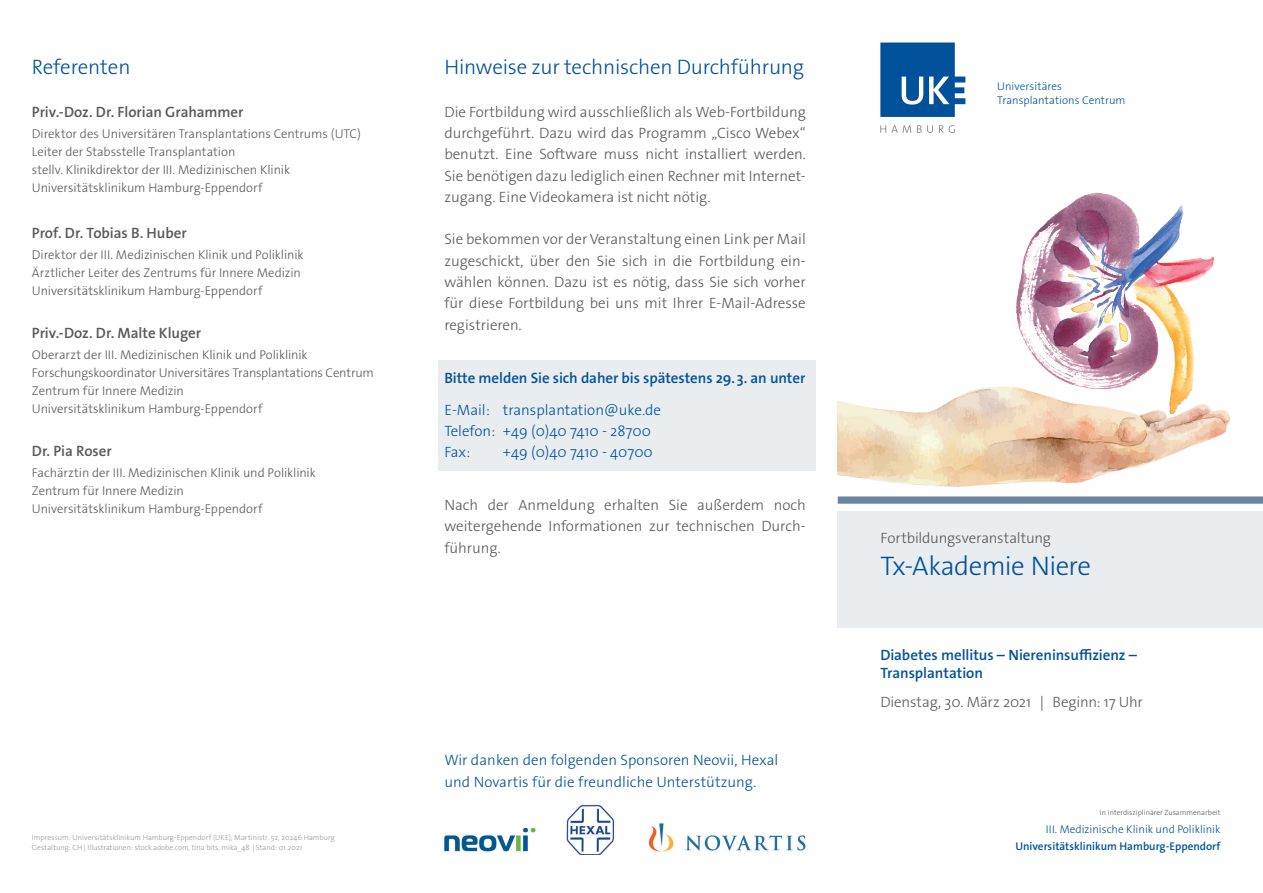
<style>
.page{position:relative;width:1263px;height:893px;background:#fff}
.page>*{position:absolute;margin:0;border:0;box-sizing:border-box;transform-origin:0 0}
.t1{font:300 27px "The Sans Os F";letter-spacing:-.02em;color:#01519a}
.t2{font:300 21px "The Sans Os F";letter-spacing:-.01em;color:#01519a}
.t3{font:300 15px/21.3px "The Sans Os F";color:#57585a;text-align:justify}
.t4{font:300 15px/21.3px "The Sans Os F";letter-spacing:.005em;color:#01519a}
.t5{font:600 15px/18px "The Sans Os F";letter-spacing:-.005em;color:#01519a}
.t6{font:600 15px "The Sans Os F";letter-spacing:-.005em;color:#57585a}
.t7{font:300 12.75px/18px "The Sans Os F";letter-spacing:-.005em;color:#57585a}
.t8{font:300 11.25px/13.6px "The Sans Os F";color:#01519a}
.t9{font:600 11.25px "The Sans Os F";color:#01519a}
.t10{font:300 7.5px/10.6px "The Sans Os F";color:#939598}
.t11{font:300 7.5px "The Sans Os F";color:#57585a}
</style>
<div class="page">
<svg style="left:880px;top:43px;width:85px;height:74px"></svg>
<svg style="left:880px;top:125px;width:31px;height:8px"></svg>
<svg style="left:917px;top:125px;width:16px;height:8px"></svg>
<svg style="left:939px;top:125px;width:16px;height:8px"></svg>
<div style="left:438px;top:360px;width:377px;height:110px;background:#e9edf0"></div>
<div style="left:838px;top:511px;width:425px;height:117px;background:#e9edf0"></div>
<div style="left:838px;top:496px;width:425px;height:8px;background:#6b86a1"></div>
<img style="left:838px;top:386px;width:393px;height:101px">
<img style="left:1015px;top:192px;width:199px;height:225px">
<img style="left:444px;top:827px;width:92px;height:25px">
<img style="left:566px;top:804px;width:49px;height:51px">
<img style="left:649px;top:823px;width:157px;height:29px">
<h2 class="t2" style="left:32px;top:54px;width:100px">Referenten</h2>
<p class="t6" style="left:32px;top:102px;width:213px">Priv.-Doz. Dr. Florian Grahammer</p>
<p class="t7" style="left:32px;top:124px;width:330px">Direktor des Universitären Transplantations Centrums (UTC)<br>Leiter der Stabsstelle Transplantation<br>stellv. Klinikdirektor der III. Medizinischen Klinik Universitätsklinikum Hamburg-Eppendorf</p>
<p class="t6" style="left:32px;top:223px;width:156px">Prof. Dr. Tobias B. Huber</p>
<p class="t7" style="left:32px;top:246px;width:273px">Direktor der III. Medizinischen Klinik und Poliklinik<br>Ärztlicher Leiter des Zentrums für Innere Medizin<br>Universitätsklinikum Hamburg-Eppendorf</p>
<p class="t6" style="left:32px;top:323px;width:171px">Priv.-Doz. Dr. Malte Kluger</p>
<p class="t7" style="left:32px;top:346px;width:343px">Oberarzt der III. Medizinischen Klinik und Poliklinik Forschungskoordinator Universitäres Transplantations Centrum Zentrum für Innere Medizin<br>Universitätsklinikum Hamburg-Eppendorf</p>
<p class="t6" style="left:32px;top:442px;width:82px">Dr. Pia Roser</p>
<p class="t7" style="left:32px;top:464px;width:285px">Fachärztin der III. Medizinischen Klinik und Poliklinik<br>Zentrum für Innere Medizin<br>Universitätsklinikum Hamburg-Eppendorf</p>
<h2 class="t2" style="left:444px;top:54px;width:361px">Hinweise zur technischen Durchführung</h2>
<p class="t3" style="left:444px;top:101px;width:363px">Die Fortbildung wird ausschließlich als Web-Fortbildung durchgeführt. Dazu wird das Programm „Cisco Webex“ benutzt. Eine Software muss nicht installiert werden.<br>Sie benötigen dazu lediglich einen Rechner mit Internet&shy;zugang. Eine Videokamera ist nicht nötig.</p>
<p class="t3" style="left:444px;top:229px;width:363px">Sie bekommen vor der Veranstaltung einen Link per Mail zugeschickt, über den Sie sich in die Fortbildung ein&shy;wählen können. Dazu ist es nötig, dass Sie sich vorher für diese Fortbildung bei uns mit Ihrer E-Mail-Adresse registrieren.</p>
<p class="t5" style="left:444px;top:369px;width:362px">Bitte melden Sie sich daher bis spätestens 29. 3. an unter</p>
<p class="t4" style="left:444px;top:399px;width:218px">E-Mail: transplantation@uke.de<br>Telefon: +49 (0)40 7410 - 28700<br>Fax:</p>
<p class="t4" style="left:503px;top:441px;width:151px">+49 (0)40 7410 - 40700</p>
<p class="t3" style="left:444px;top:495px;width:363px">Nach der Anmeldung erhalten Sie außerdem noch weitergehende Informationen zur technischen Durch&shy;führung.</p>
<p class="t10" style="left:32px;top:832px;width:305px">Impressum: Universitätsklinikum Hamburg-Eppendorf (UKE), Martinistr. 52, 20246 Hamburg<br>Gestaltung: CH Illustrationen: stock.adobe.com, tina bits, mika_48 Stand: 01.2021</p>
<p class="t4" style="left:444px;top:750px;width:335px">Wir danken den folgenden Sponsoren Neovii, Hexal und Novartis für die freundliche Unterstützung.</p>
<p class="t8" style="left:997px;top:80px;width:130px">Universitäres<br>Transplantations Centrum</p>
<p class="t3" style="left:880px;top:527px;width:172px">Fortbildungsveranstaltung</p>
<h1 class="t1" style="left:880px;top:548px;width:212px">Tx-Akademie Niere</h1>
<p class="t5" style="left:880px;top:646px;width:258px">Diabetes mellitus – Niereninsuffizienz –<br>Transplantation</p>
<p class="t3" style="left:880px;top:691px;width:152px">Dienstag, 30. März 2021</p>
<p class="t3" style="left:1052px;top:691px;width:92px">Beginn: 17 Uhr</p>
<p class="t11" style="left:1100px;top:808px;width:122px">In interdisziplinärer Zusammenarbeit</p>
<p class="t8" style="left:1046px;top:822px;width:176px">III. Medizinische Klinik und Poliklinik</p>
<p class="t9" style="left:1015px;top:839px;width:207px">Universitätsklinikum Hamburg-Eppendorf</p>
</div>
